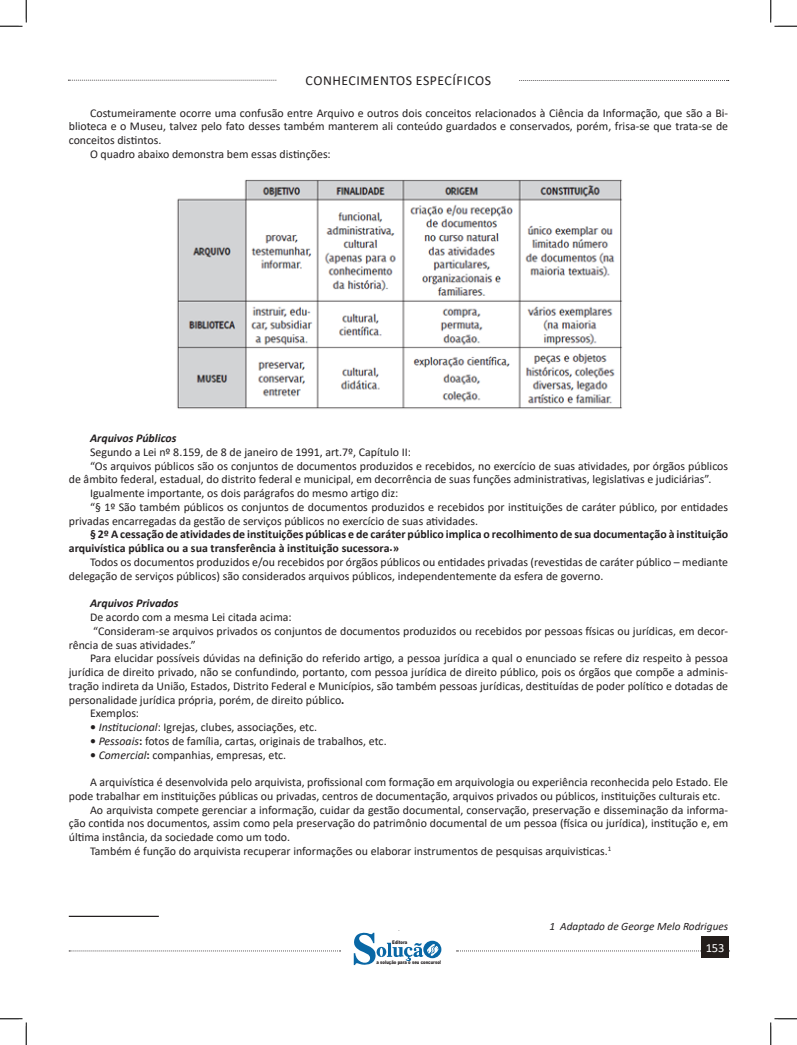
<style>
.page{position:relative;width:797px;height:1045px;background:#fff}
.page>*{position:absolute;margin:0;border:0;box-sizing:border-box;transform-origin:0 0}
.t1{font:13.75px "Calibri";letter-spacing:.04em;color:#231f20}
.t2{font:12.5px "Calibri";color:#fff}
.Normal__Web{font:11.88px/13.8px "Calibri";color:#231f20}
.t3{font:700 11.88px/13.8px "Calibri";color:#231f20}
.t4{font:italic 700 11.88px "Calibri";color:#231f20}
.FONT_REF{font:italic 11.25px "Calibri";color:#231f20}
.t5{font:900 5px "Arial";color:#231f20;scale:.76 1}
.s1{font-weight:700}
.s2{font-style:italic}
</style>
<div class="page">
<svg style="left:69px;top:950px;width:271px;height:1px"></svg>
<svg style="left:68px;top:80px;width:209px;height:1px"></svg>
<svg style="left:519px;top:80px;width:209px;height:1px"></svg>
<svg style="left:456px;top:950px;width:245px;height:1px"></svg>
<div style="left:701px;top:936px;width:28px;height:22px;background:#241e1b"></div>
<svg style="left:354px;top:930px;width:87px;height:35px"></svg>
<img style="left:177px;top:179px;width:445px;height:230px">
<hr style="left:69px;top:915px;width:90px;height:2px;background:#231f20">
<svg style="left:0;top:0;width:27px;height:27px"></svg>
<svg style="left:0;top:1018px;width:27px;height:27px"></svg>
<svg style="left:770px;top:0;width:27px;height:27px"></svg>
<svg style="left:770px;top:1018px;width:27px;height:27px"></svg>
<p class="t1" style="left:305px;top:71px;width:187px">CONHECIMENTOS ESPECÍFICOS</p>
<p class="Normal__Web" style="left:69px;top:106px;width:661px;text-align:justify;text-indent:21px">Costumeiramente ocorre uma confusão entre Arquivo e outros dois conceitos relacionados à Ciência da Informação, que são a Bi&shy;blioteca e o Museu, talvez pelo fato desses também manterem ali conteúdo guardados e conservados, porém, frisa-se que trata-se de conceitos distintos.</p>
<p class="Normal__Web" style="left:90px;top:147px;width:242px">O quadro abaixo demonstra bem essas distinções:</p>
<p class="t4" style="left:90px;top:430px;width:88px">Arquivos Públicos</p>
<p class="Normal__Web" style="left:90px;top:445px;width:322px">Segundo a Lei nº 8.159, de 8 de janeiro de 1991, art.7º, Capítulo II:</p>
<p class="Normal__Web" style="left:69px;top:458px;width:661px;text-indent:21px">“Os arquivos públicos são os conjuntos de documentos produzidos e recebidos, no exercício de suas atividades, por órgãos públicos de âmbito federal, estadual, do distrito federal e municipal, em decorrência de suas funções administrativas, legislativas e judiciárias”.</p>
<p class="Normal__Web" style="left:90px;top:486px;width:310px">Igualmente importante, os dois parágrafos do mesmo artigo diz:</p>
<p class="Normal__Web" style="left:69px;top:500px;width:661px;text-indent:21px">“§ 1º São também públicos os conjuntos de documentos produzidos e recebidos por instituições de caráter público, por entidades privadas encarregadas da gestão de serviços públicos no exercício de suas atividades.</p>
<p class="t3" style="left:69px;top:527px;width:661px;text-indent:21px">§ 2º A cessação de atividades de instituições públicas e de caráter público implica o recolhimento de sua documentação à instituição arquivística pública ou a sua transferência à instituição sucessora.»</p>
<p class="Normal__Web" style="left:69px;top:555px;width:661px;text-indent:21px">Todos os documentos produzidos e/ou recebidos por órgãos públicos ou entidades privadas (revestidas de caráter público – mediante delegação de serviços públicos) são considerados arquivos públicos, independentemente da esfera de governo.</p>
<p class="t4" style="left:90px;top:595px;width:90px">Arquivos Privados</p>
<p class="Normal__Web" style="left:90px;top:610px;width:203px">De acordo com a mesma Lei citada acima:</p>
<p class="Normal__Web" style="left:69px;top:623px;width:661px;text-indent:24px">“Consideram-se arquivos privados os conjuntos de documentos produzidos ou recebidos por pessoas físicas ou jurídicas, em decor&shy;rência de suas atividades.”</p>
<p class="Normal__Web" style="left:69px;top:651px;width:661px;text-align:justify;text-indent:21px">Para elucidar possíveis dúvidas na definição do referido artigo, a pessoa jurídica a qual o enunciado se refere diz respeito à pessoa jurídica de direito privado, não se confundindo, portanto, com pessoa jurídica de direito público, pois os órgãos que compõe a adminis&shy;tração indireta da União, Estados, Distrito Federal e Municípios, são também pessoas jurídicas, destituídas de poder político e dotadas de personalidade jurídica própria, porém, de direito público<span class="s1">.</span></p>
<p class="Normal__Web" style="left:90px;top:706px;width:51px">Exemplos:</p>
<p class="Normal__Web" style="left:90px;top:720px;width:228px"><span class="s1">•</span> <span class="s2">Institucional</span>: Igrejas, clubes, associações, etc.</p>
<p class="Normal__Web" style="left:90px;top:733px;width:298px"><span class="s1">•</span> <span class="s2">Pessoais</span><span class="s1">:</span> fotos de família, cartas, originais de trabalhos, etc.</p>
<p class="Normal__Web" style="left:90px;top:747px;width:198px"><span class="s1">•</span> <span class="s2">Comercial</span><span class="s1">:</span> companhias, empresas, etc.</p>
<p class="Normal__Web" style="left:69px;top:775px;width:661px;text-indent:21px">A arquivística é desenvolvida pelo arquivista, profissional com formação em arquivologia ou experiência reconhecida pelo Estado. Ele pode trabalhar em instituições públicas ou privadas, centros de documentação, arquivos privados ou públicos, instituições culturais etc.</p>
<p class="Normal__Web" style="left:69px;top:802px;width:661px;text-align:justify;text-indent:21px">Ao arquivista compete gerenciar a informação, cuidar da gestão documental, conservação, preservação e disseminação da informa&shy;ção contida nos documentos, assim como pela preservação do patrimônio documental de um pessoa (física ou jurídica), institução e, em última instância, da sociedade como um todo.</p>
<p class="Normal__Web" style="left:90px;top:843px;width:523px">Também é função do arquivista recuperar informações ou elaborar instrumentos de pesquisas arquivisticas.<sup>1</sup></p>
<p class="t5" style="left:392px;top:939px;width:21px">Editora</p>
<p class="t5" style="left:376px;top:959px;width:86px">a solução para o seu concurso!</p>
<p class="FONT_REF" style="left:549px;top:918px;width:180px">1 Adaptado de George Melo Rodrigues</p>
<p class="t2" style="left:706px;top:939px;width:20px">153</p>
</div>
